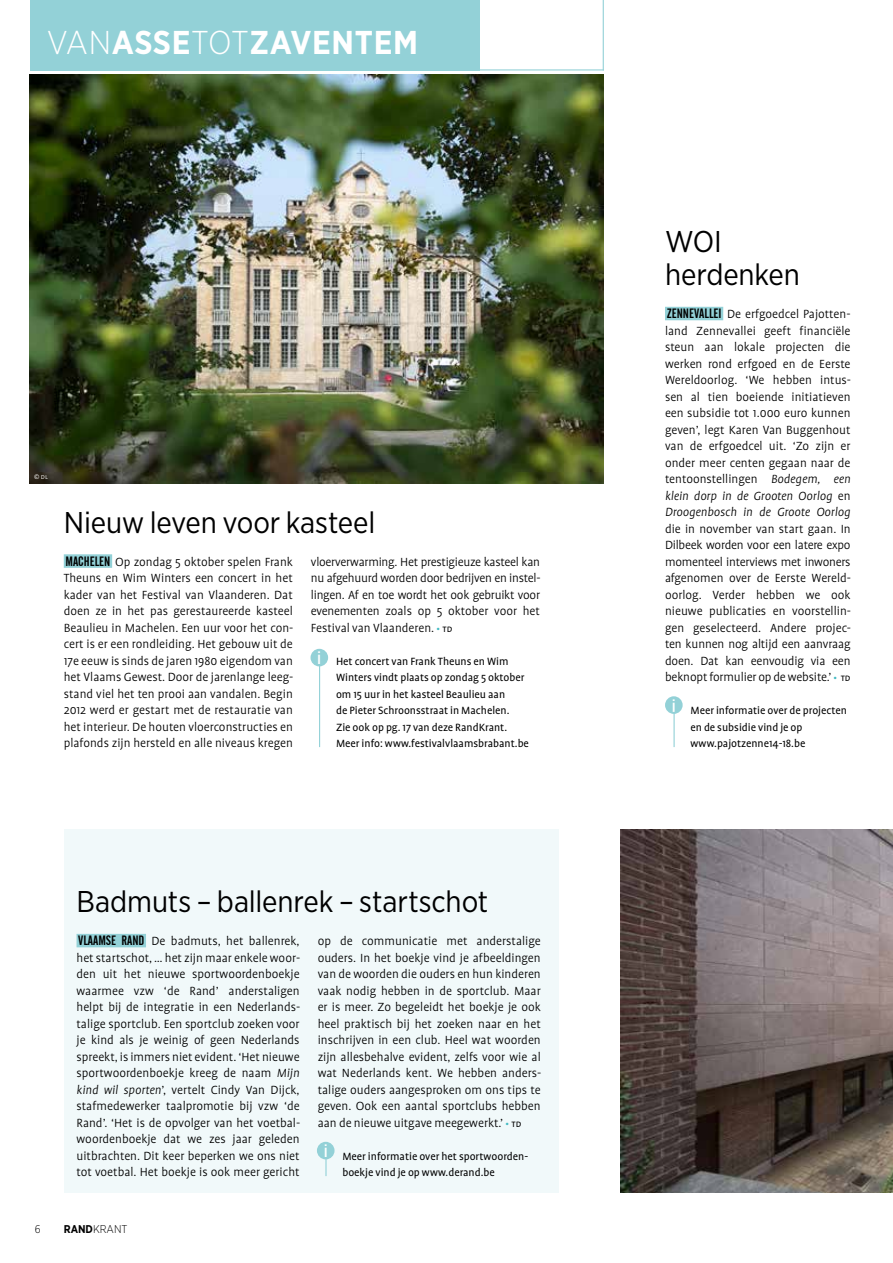
<style>
.page{position:relative;width:893px;height:1263px;background:#fff}
.page>*{position:absolute;margin:0;border:0;box-sizing:border-box;transform-origin:0 0}
.t1{font:700 33px "Gotham Narrow";letter-spacing:.02em;color:#fff}
.t2{font:30px/33px "Gotham Narrow";letter-spacing:-.005em;color:#000}
.t3{font:18px "Alternate Gothic No 2 BT";color:#fff}
.t4{font:300 13.5px/16.5px "Profile";color:#000;text-align:justify}
.t5{font:12px/16.5px "Profile";color:#000}
.t6{font:300 11.25px "Gotham Narrow";color:#000}
.t7{font:300 7.5px "Profile SC";color:#fff}
.s1{font-weight:300}
.s2{font-family:"Alternate Gothic No 2 BT";font-weight:400}
.s3{font-family:"Profile SC";font-weight:400;font-size:10.5px;color:#42bac2}
.s4{font-family:"Profile SC";font-weight:400;font-size:10.5px}
.s5{font-style:italic}
.s6{font-weight:700}
</style>
<div class="page">
<div style="left:64px;top:830px;width:494px;height:363px;background:#f1f9fa"></div>
<div style="left:30px;top:0;width:449px;height:70px;background:#93d1d7"></div>
<div style="left:665px;top:696px;width:18px;height:18px;background:#93d1d7;border-radius:50%"></div>
<hr style="left:673px;top:712px;width:2px;height:35px;background:#93d1d7">
<div style="left:665px;top:307px;width:58px;height:13px;background:#93d1d7"></div>
<img style="left:620px;top:830px;width:273px;height:363px">
<div style="left:317px;top:1142px;width:18px;height:17px;background:#93d1d7;border-radius:50%"></div>
<svg style="left:325px;top:1159px;width:2px;height:17px"></svg>
<div style="left:77px;top:934px;width:69px;height:13px;background:#93d1d7"></div>
<img style="left:30px;top:75px;width:573px;height:408px">
<div style="left:64px;top:554px;width:48px;height:14px;background:#93d1d7"></div>
<div style="left:311px;top:649px;width:17px;height:17px;background:#93d1d7;border-radius:50%"></div>
<hr style="left:319px;top:664px;width:1px;height:83px;background:#93d1d7">
<hr style="left:603px;top:0;width:1px;height:71px;background:#93d1d7">
<hr style="left:472px;top:69px;width:132px;height:2px;background:#93d1d7">
<h1 class="t1" style="left:47px;top:21px;width:373px"><span class="s1">VAN</span>ASSE<span class="s1">TOT</span>ZAVENTEM</h1>
<p class="t7" style="left:34px;top:473px;width:15px">© dl</p>
<h2 class="t2" style="left:64px;top:505px;width:313px">Nieuw leven voor kasteel</h2>
<p class="t4" style="left:64px;top:553px;width:231px"><span class="s2">MACHELEN</span> Op zondag 5 oktober spelen Frank Theuns en Wim Winters een concert in het kader van het Festival van Vlaanderen. Dat doen ze in het pas gerestaureerde kasteel Beaulieu in Machelen. Een uur voor het con&shy;cert is er een rondleiding. Het gebouw uit de 17e eeuw is sinds de jaren 1980 eigendom van het Vlaams Gewest. Door de jarenlange leeg&shy;stand viel het ten prooi aan vandalen. Begin 2012 werd er gestart met de restauratie van het interieur. De houten vloerconstructies en plafonds zijn hersteld en alle niveaus kregen</p>
<p class="t4" style="left:311px;top:553px;width:231px">vloerverwarming. Het prestigieuze kasteel kan nu afgehuurd worden door bedrijven en instel&shy;lingen. Af en toe wordt het ook gebruikt voor evenementen zoals op 5 oktober voor het Festival van Vlaanderen. <span class="s3">•</span> <span class="s4">td</span></p>
<h3 class="t3" style="left:318px;top:648px;width:5px">i</h3>
<p class="t5" style="left:336px;top:653px;width:194px">Het concert van Frank Theuns en Wim Winters vindt plaats op zondag 5 oktober om 15 uur in het kasteel Beaulieu aan<br>de Pieter Schroonsstraat in Machelen.<br>Zie ook op pg. 17 van deze RandKrant.<br>Meer info: www.festivalvlaamsbrabant.be</p>
<h2 class="t2" style="left:77px;top:884px;width:413px">Badmuts – ballenrek – startschot</h2>
<p class="t4" style="left:77px;top:933px;width:225px"><span class="s2">VLAAMSE RAND</span> De badmuts, het ballenrek, het startschot, … het zijn maar enkele woor&shy;den uit het nieuwe sportwoordenboekje waarmee vzw ‘de Rand’ anderstaligen helpt bij de integratie in een Nederlands&shy;talige sportclub. Een sportclub zoeken voor je kind als je weinig of geen Nederlands spreekt, is immers niet evident. ‘Het nieuwe sportwoordenboekje kreeg de naam <span class="s5">Mijn kind wil sporten</span>’, vertelt Cindy Van Dijck, stafmedewerker taalpromotie bij vzw ‘de Rand’. ‘Het is de opvolger van het voetbal&shy;woordenboekje dat we zes jaar geleden uitbrachten. Dit keer beperken we ons niet tot voetbal. Het boekje is ook meer gericht</p>
<p class="t4" style="left:318px;top:933px;width:225px">op de communicatie met anderstalige ouders. In het boekje vind je afbeeldingen van de woorden die ouders en hun kinderen vaak nodig hebben in de sportclub. Maar er is meer. Zo begeleidt het boekje je ook heel praktisch bij het zoeken naar en het inschrijven in een club. Heel wat woorden zijn allesbehalve evident, zelfs voor wie al wat Nederlands kent. We hebben anders&shy;talige ouders aangesproken om ons tips te geven. Ook een aantal sportclubs hebben aan de nieuwe uitgave meegewerkt.’ <span class="s3">•</span> <span class="s4">td</span></p>
<h3 class="t3" style="left:324px;top:1141px;width:5px">i</h3>
<p class="t5" style="left:342px;top:1148px;width:186px">Meer informatie over het sportwoorden&shy;boekje vind je op www.derand.be</p>
<p class="t6" style="left:35px;top:1222px;width:7px">6</p>
<p class="t6" style="left:64px;top:1222px;width:65px"><span class="s6">RAND</span>KRANT</p>
<h2 class="t2" style="left:665px;top:224px;width:136px">WOI herdenken</h2>
<p class="t4" style="left:665px;top:306px;width:188px;text-align:left"><span class="s2">ZENNEVALLEI</span> De erfgoedcel Pajotten&shy;land Zennevallei geeft financiële steun aan lokale projecten die werken rond erfgoed en de Eerste Wereldoorlog. ‘We hebben intus&shy;sen al tien boeiende initiatieven een subsidie tot 1.000 euro kunnen geven’, legt Karen Van Buggenhout van de erfgoedcel uit. ‘Zo zijn er onder meer centen gegaan naar de tentoonstellingen <span class="s5">Bodegem, een klein dorp in de Grooten Oorlog</span> en <span class="s5">Droogenbosch in de Groote Oorlog</span></p>
<p class="t4" style="left:665px;top:520px;width:188px">die in november van start gaan. In Dilbeek worden voor een latere expo momenteel interviews met inwoners afgenomen over de Eerste Wereld&shy;oorlog. Verder hebben we ook nieuwe publicaties en voorstellin&shy;gen geselecteerd. Andere projec&shy;ten kunnen nog altijd een aanvraag doen. Dat kan eenvoudig via een beknopt formulier op de website.’ <span class="s3">•</span> <span class="s4">td</span></p>
<h3 class="t3" style="left:672px;top:695px;width:5px">i</h3>
<p class="t5" style="left:690px;top:702px;width:158px">Meer informatie over de projecten en de subsidie vind je op www.pajotzenne14-18.be</p>
</div>
